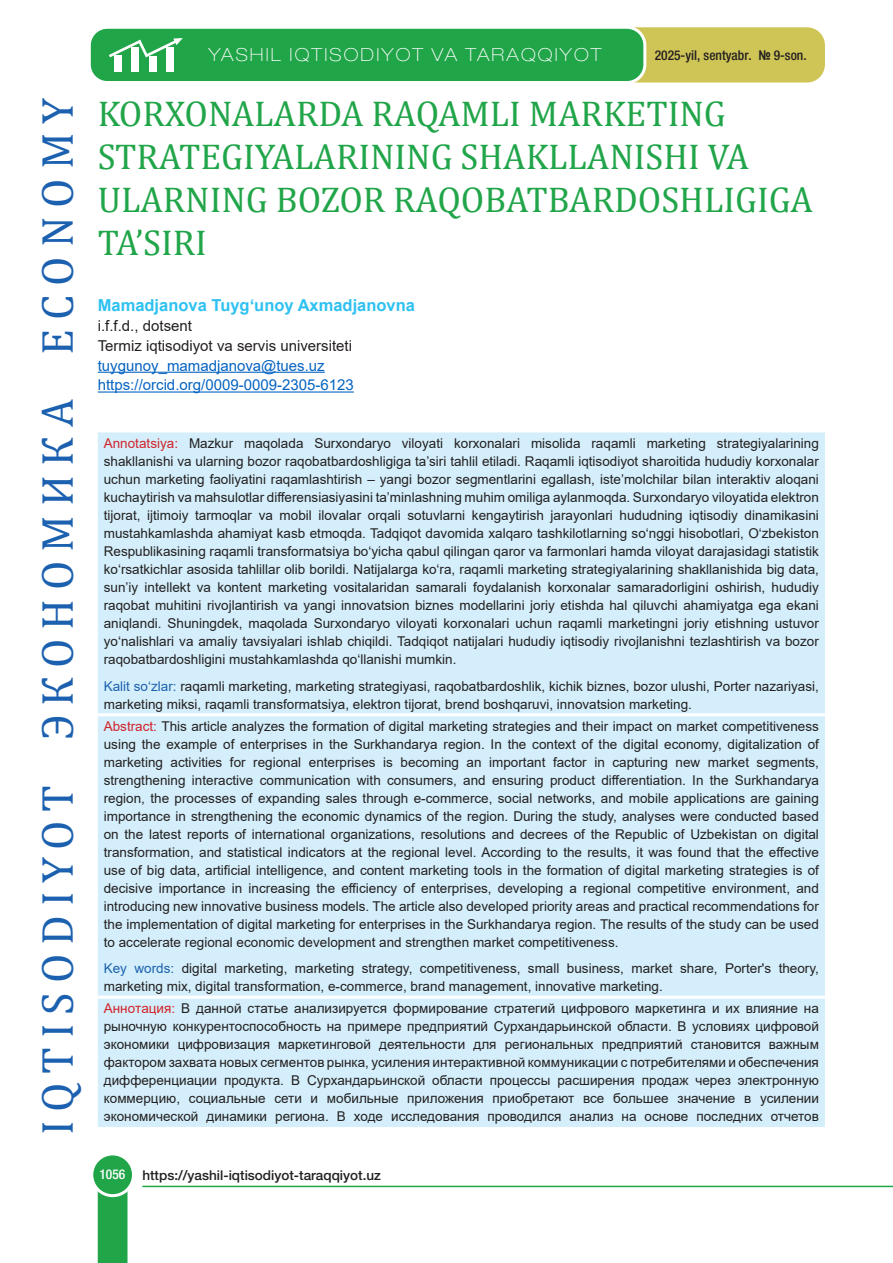
<style>
.page{position:relative;width:893px;height:1263px;background:#fff}
.page>*{position:absolute;margin:0;border:0;box-sizing:border-box;transform-origin:0 0}
.t1{font:45px "Cambria";letter-spacing:.2em;color:#1c61af}
.Maqola_Sarlavhasi{font:36px/43.2px "Cambria";color:#21a549}
.t2{font:100 expanded 18px "Helvetica Neue LT Pro";letter-spacing:.12em;color:#fff}
.Maqola_Avtori{font:700 16.5px "Arial";color:#2ec1f1}
.Avtor_Ilmiy_Unvoni{font:15px "Arial";color:#0563c1}
.Avtor_Ilmiy_Unvoni-2{font:15px "Arial";color:#231f20}
.t3{font:13.5px/18px "Arial";color:#231f20;text-align:justify}
.t4{font:500 13.5px "Helvetica Neue LT Pro";color:#231f20}
.t5{font:500 condensed 13.5px "Helvetica Neue LT Pro";color:#231f20}
.t6{font:500 condensed 13.5px "Helvetica Neue LT Pro";color:#fff}
.s1{font-family:"Arial Narrow";font-weight:700;font-stretch:normal}
.s2{color:#d1232a}
.s3{color:#1c61af}
</style>
<div class="page">
<div style="left:555px;top:27px;width:270px;height:56px;background:#cfc557;border-radius:18px"></div>
<div style="left:89px;top:27px;width:556px;height:56px;background:#21a549;border-radius:18px"></div>
<div style="left:88px;top:26px;width:558px;height:58px;border:3px solid #fff;border-radius:18px"></div>
<svg style="left:109px;top:38px;width:74px;height:19px"></svg>
<div style="left:114px;top:55px;width:8px;height:17px;background:#fff"></div>
<div style="left:132px;top:47px;width:7px;height:25px;background:#fff"></div>
<div style="left:149px;top:56px;width:7px;height:16px;background:#fff"></div>
<div style="left:166px;top:48px;width:8px;height:24px;background:#fff"></div>
<div style="left:98px;top:1191px;width:30px;height:72px;background:#21a549"></div>
<div style="left:92px;top:1154px;width:41px;height:42px;background:#21a549;border-radius:50%"></div>
<div style="left:90px;top:1152px;width:45px;height:45px;border:3px solid #fff;border-radius:50%"></div>
<hr style="left:142px;top:1186px;width:751px;height:1px;background:#21a549">
<hr style="left:98px;top:372px;width:227px;height:1px;background:#0563c1">
<hr style="left:98px;top:391px;width:256px;height:2px;background:#0563c1">
<div style="left:98px;top:432px;width:727px;height:695px;background:#d4effb"></div>
<hr style="left:98px;top:713px;width:727px;height:3px;background:#fff">
<hr style="left:98px;top:996px;width:727px;height:3px;background:#fff">
<h1 class="t1" style="left:31px;top:1135px;width:1039px;rotate:-90deg">IQTISODIYOT ЭКОНОМИКА ECONOMY</h1>
<h3 class="t2" style="left:208px;top:44px;width:395px">YASHIL IQTISODIYOT VA TARAQQIYOT</h3>
<p class="t5" style="left:655px;top:47px;width:153px">2025-yil, sentyabr. <span class="s1">№</span> 9-son.</p>
<p class="Maqola_Sarlavhasi" style="left:98px;top:92px;width:716px">KORXONALARDA RAQAMLI MARKETING<br>STRATEGIYALARINING SHAKLLANISHI VA<br>ULARNING BOZOR RAQOBATBARDOSHLIGIGA<br>TA’SIRI</p>
<p class="Maqola_Avtori" style="left:98px;top:294px;width:319px">Mamadjanova Tuygʻunoy Axmadjanovna</p>
<p class="Avtor_Ilmiy_Unvoni-2" style="left:98px;top:315px;width:96px">i.f.f.d., dotsent</p>
<p class="Avtor_Ilmiy_Unvoni-2" style="left:98px;top:335px;width:256px">Termiz iqtisodiyot va servis universiteti</p>
<p class="Avtor_Ilmiy_Unvoni" style="left:98px;top:355px;width:228px">tuygunoy_mamadjanova@tues.uz</p>
<p class="Avtor_Ilmiy_Unvoni" style="left:98px;top:375px;width:257px">https://orcid.org/0009-0009-2305-6123</p>
<p class="t3" style="left:104px;top:434px;width:717px"><span class="s2">Annotatsiya:</span> Mazkur maqolada Surxondaryo viloyati korxonalari misolida raqamli marketing strategiyalarining shakllanishi va ularning bozor raqobatbardoshligiga ta’siri tahlil etiladi. Raqamli iqtisodiyot sharoitida hududiy korxonalar uchun marketing faoliyatini raqamlashtirish – yangi bozor segmentlarini egallash, iste’molchilar bilan interaktiv aloqani kuchaytirish va mahsulotlar differensiasiyasini ta’minlashning muhim omiliga aylanmoqda. Surxondaryo viloyatida elektron tijorat, ijtimoiy tarmoqlar va mobil ilovalar orqali sotuvlarni kengaytirish jarayonlari hududning iqtisodiy dinamikasini mustahkamlashda ahamiyat kasb etmoqda. Tadqiqot davomida xalqaro tashkilotlarning so‘nggi hisobotlari, O‘zbekiston Respublikasining raqamli transformatsiya bo‘yicha qabul qilingan qaror va farmonlari hamda viloyat darajasidagi statistik ko‘rsatkichlar asosida tahlillar olib borildi. Natijalarga ko‘ra, raqamli marketing strategiyalarining shakllanishida big data, sun’iy intellekt va kontent marketing vositalaridan samarali foydalanish korxonalar samaradorligini oshirish, hududiy raqobat muhitini rivojlantirish va yangi innovatsion biznes modellarini joriy etishda hal qiluvchi ahamiyatga ega ekani aniqlandi. Shuningdek, maqolada Surxondaryo viloyati korxonalari uchun raqamli marketingni joriy etishning ustuvor yo‘nalishlari va amaliy tavsiyalari ishlab chiqildi. Tadqiqot natijalari hududiy iqtisodiy rivojlanishni tezlashtirish va bozor raqobatbardoshligini mustahkamlashda qo‘llanishi mumkin.</p>
<p class="t3" style="left:104px;top:677px;width:717px"><span class="s3">Kalit soʻzlar:</span> raqamli marketing, marketing strategiyasi, raqobatbardoshlik, kichik biznes, bozor ulushi, Porter nazariyasi, marketing miksi, raqamli transformatsiya, elektron tijorat, brend boshqaruvi, innovatsion marketing.</p>
<p class="t3" style="left:104px;top:717px;width:717px"><span class="s2">Abstract:</span> This article analyzes the formation of digital marketing strategies and their impact on market competitiveness using the example of enterprises in the Surkhandarya region. In the context of the digital economy, digitalization of marketing activities for regional enterprises is becoming an important factor in capturing new market segments, strengthening interactive communication with consumers, and ensuring product differentiation. In the Surkhandarya region, the processes of expanding sales through e-commerce, social networks, and mobile applications are gaining importance in strengthening the economic dynamics of the region. During the study, analyses were conducted based on the latest reports of international organizations, resolutions and decrees of the Republic of Uzbekistan on digital transformation, and statistical indicators at the regional level. According to the results, it was found that the effective use of big data, artificial intelligence, and content marketing tools in the formation of digital marketing strategies is of decisive importance in increasing the efficiency of enterprises, developing a regional competitive environment, and introducing new innovative business models. The article also developed priority areas and practical recommendations for the implementation of digital marketing for enterprises in the Surkhandarya region. The results of the study can be used to accelerate regional economic development and strengthen market competitiveness.</p>
<p class="t3" style="left:104px;top:959px;width:717px"><span class="s3">Key words:</span> digital marketing, marketing strategy, competitiveness, small business, market share, Porter's theory, marketing mix, digital transformation, e-commerce, brand management, innovative marketing.</p>
<p class="t3" style="left:104px;top:999px;width:717px"><span class="s2">Аннотация:</span> В данной статье анализируется формирование стратегий цифрового маркетинга и их влияние на рыночную конкурентоспособность на примере предприятий Сурхандарьинской области. В условиях цифровой экономики цифровизация маркетинговой деятельности для региональных предприятий становится важным фактором захвата новых сегментов рынка, усиления интерактивной коммуникации с потребителями и обеспечения дифференциации продукта. В Сурхандарьинской области процессы расширения продаж через электронную коммерцию, социальные сети и мобильные приложения приобретают все большее значение в усилении экономической динамики региона. В ходе исследования проводился анализ на основе последних отчетов</p>
<p class="t6" style="left:100px;top:1166px;width:27px">1056</p>
<p class="t4" style="left:142px;top:1167px;width:240px">https://yashil-iqtisodiyot-taraqqiyot.uz</p>
</div>
